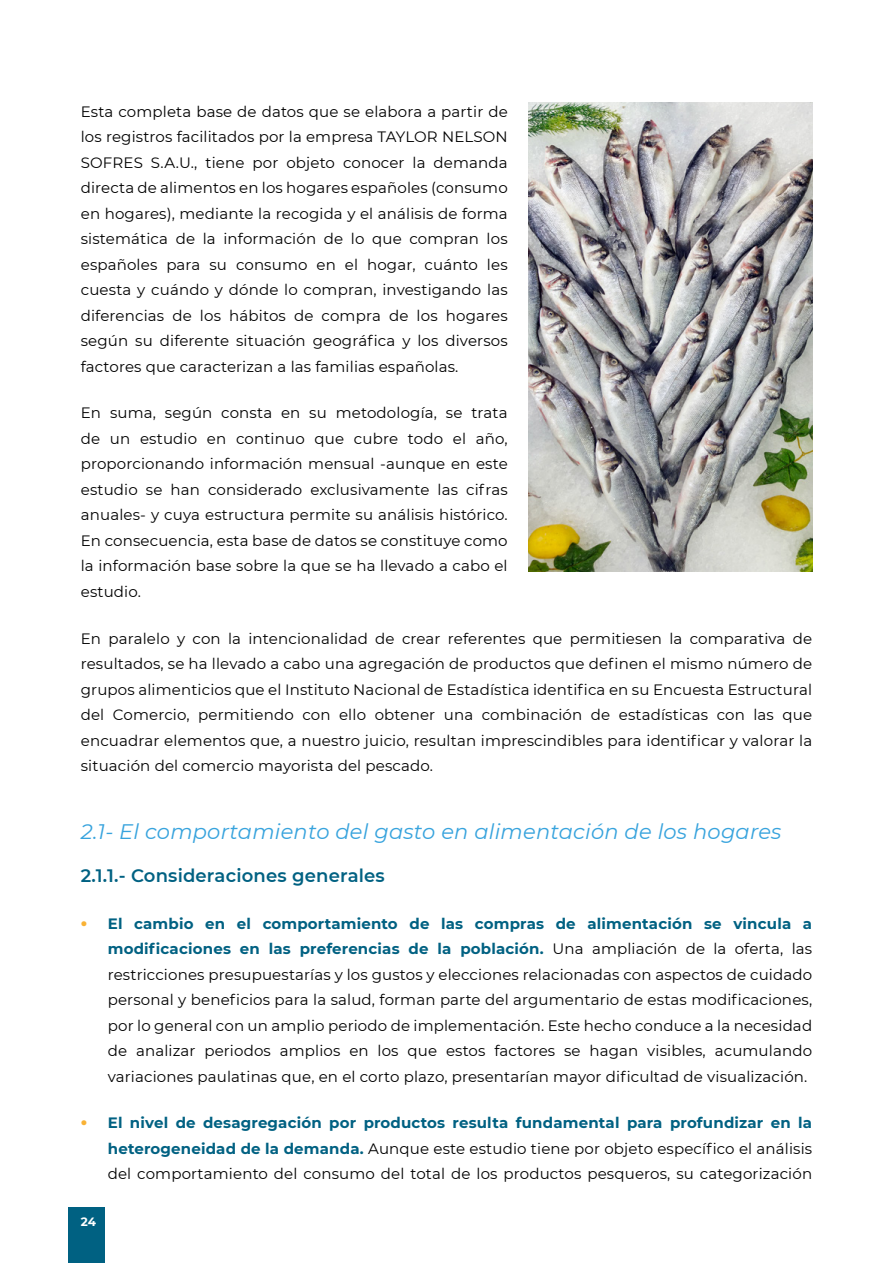
<style>
.page{position:relative;width:893px;height:1263px;background:#fff}
.page>*{position:absolute;margin:0;border:0;box-sizing:border-box;transform-origin:0 0}
.t1{font:italic 21px "Montserrat";letter-spacing:.01em;color:#37a3dd}
.t2{font:600 18px "Montserrat";letter-spacing:.01em;color:#006182}
.t3{font:15px/25.5px "Montserrat";letter-spacing:.01em;color:#000;text-align:justify}
.t4{font:900 15px "Montserrat";color:#f9b234}
.t5{font:700 12px "Montserrat";color:#fff}
.s1{font-weight:700;color:#006182}
</style>
<div class="page">
<div style="left:68px;top:1206px;width:37px;height:57px;background:#006182"></div>
<img style="left:529px;top:102px;width:283px;height:470px">
<p class="t3" style="left:81px;top:98px;width:428px">Esta completa base de datos que se elabora a partir de los registros facilitados por la empresa TAYLOR NELSON SOFRES S.A.U., tiene por objeto conocer la demanda directa de alimentos en los hogares españoles (consumo en hogares), mediante la recogida y el análisis de forma sistemática de la información de lo que compran los españoles para su consumo en el hogar, cuánto les cuesta y cuándo y dónde lo compran, investigando las diferencias de los hábitos de compra de los hogares según su diferente situación geográfica y los diversos factores que caracterizan a las familias españolas.</p>
<p class="t3" style="left:81px;top:400px;width:428px">En suma, según consta en su metodología, se trata de un estudio en continuo que cubre todo el año, proporcionando información mensual -aunque en este estudio se han considerado exclusivamente las cifras anuales- y cuya estructura permite su análisis histórico.<br>En consecuencia, esta base de datos se constituye como la información base sobre la que se ha llevado a cabo el estudio.</p>
<p class="t3" style="left:81px;top:625px;width:733px">En paralelo y con la intencionalidad de crear referentes que permitiesen la comparativa de resultados, se ha llevado a cabo una agregación de productos que definen el mismo número de grupos alimenticios que el Instituto Nacional de Estadística identifica en su Encuesta Estructural del Comercio, permitiendo con ello obtener una combinación de estadísticas con las que encuadrar elementos que, a nuestro juicio, resultan imprescindibles para identificar y valorar la situación del comercio mayorista del pescado.</p>
<h1 class="t1" style="left:81px;top:817px;width:702px">2.1- El comportamiento del gasto en alimentación de los hogares</h1>
<p class="t2" style="left:81px;top:863px;width:306px">2.1.1.- Consideraciones generales</p>
<p class="t4" style="left:81px;top:912px;width:8px">ٚ</p>
<p class="t3" style="left:108px;top:910px;width:706px"><span class="s1">El cambio en el comportamiento de las compras de alimentación se vincula a modificaciones en las preferencias de la población.</span> Una ampliación de la oferta, las restricciones presupuestarías y los gustos y elecciones relacionadas con aspectos de cuidado personal y beneficios para la salud, forman parte del argumentario de estas modificaciones, por lo general con un amplio periodo de implementación. Este hecho conduce a la necesidad de analizar periodos amplios en los que estos factores se hagan visibles, acumulando variaciones paulatinas que, en el corto plazo, presentarían mayor dificultad de visualización.</p>
<p class="t4" style="left:81px;top:1112px;width:8px">ٚ</p>
<p class="t3" style="left:108px;top:1110px;width:706px"><span class="s1">El nivel de desagregación por productos resulta fundamental para profundizar en la heterogeneidad de la demanda.</span> Aunque este estudio tiene por objeto específico el análisis del comportamiento del consumo del total de los productos pesqueros, su categorización</p>
<p class="t5" style="left:81px;top:1213px;width:17px">24</p>
</div>
